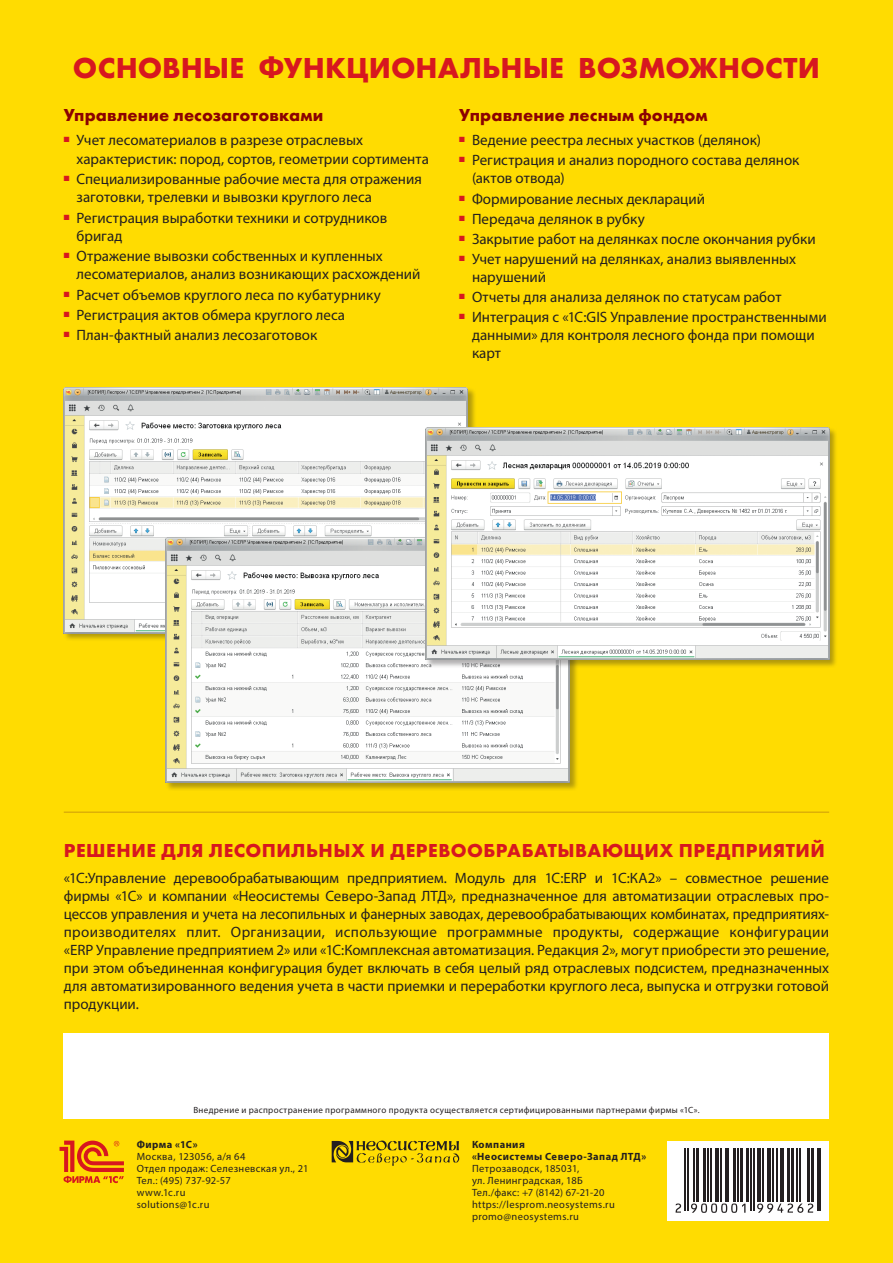
<style>
.page{position:relative;width:893px;height:1263px;background:#ffdc01}
.page>*{position:absolute;margin:0;border:0;box-sizing:border-box;transform-origin:0 0}
.t1{font:700 30px "Futura PT";letter-spacing:.005em;color:#d7171f}
.t2{font:700 19.5px "Futura PT";letter-spacing:.025em;color:#d7171f}
.t3{font:700 18px "Futura PT";letter-spacing:.005em;color:#8b0202}
.t4{font:15px/18px "Myriad Pro";color:#231f20}
.t5{font:10.5px/12px "Myriad Pro";letter-spacing:.03em;color:#231f20}
.t6{font:700 10.5px/12px "Myriad Pro";letter-spacing:.045em;color:#231f20}
.t7{font:10.5px "Myriad Pro";color:#231f20}
.t8{font:9px "Myriad Pro";letter-spacing:.035em;color:#231f20}
.s1{font-weight:700}
</style>
<div class="page">
<img style="left:64px;top:388px;width:404px;height:245px">
<div style="left:165px;top:537px;width:413px;height:254px;background:#231f20;opacity:.35"></div>
<img style="left:166px;top:537px;width:404px;height:245px">
<svg style="left:332px;top:1140px;width:127px;height:26px"></svg>
<hr style="left:64px;top:811px;width:765px;height:2px;background:#ddb008">
<div style="left:425px;top:427px;width:413px;height:241px;background:#231f20;opacity:.35"></div>
<img style="left:425px;top:427px;width:404px;height:233px">
<svg style="left:60px;top:1140px;width:64px;height:43px"></svg>
<div style="left:64px;top:1033px;width:765px;height:85px;background:#fff"></div>
<svg style="left:667px;top:1141px;width:162px;height:79px;background:#dedddd"></svg>
<hr style="left:685px;top:1148px;width:1px;height:63px;background:#231f20">
<hr style="left:687px;top:1148px;width:2px;height:63px;background:#231f20">
<hr style="left:693px;top:1148px;width:1px;height:54px;background:#231f20">
<hr style="left:696px;top:1148px;width:3px;height:54px;background:#231f20">
<hr style="left:703px;top:1148px;width:3px;height:54px;background:#231f20">
<hr style="left:708px;top:1148px;width:1px;height:54px;background:#231f20">
<hr style="left:711px;top:1148px;width:1px;height:54px;background:#231f20">
<hr style="left:715px;top:1148px;width:4px;height:54px;background:#231f20">
<hr style="left:721px;top:1148px;width:1px;height:54px;background:#231f20">
<hr style="left:725px;top:1148px;width:4px;height:54px;background:#231f20">
<hr style="left:734px;top:1148px;width:2px;height:54px;background:#231f20">
<hr style="left:738px;top:1148px;width:1px;height:54px;background:#231f20">
<hr style="left:741px;top:1148px;width:2px;height:54px;background:#231f20">
<hr style="left:746px;top:1148px;width:3px;height:54px;background:#231f20">
<hr style="left:751px;top:1148px;width:1px;height:63px;background:#231f20">
<hr style="left:754px;top:1148px;width:1px;height:63px;background:#231f20">
<svg style="left:756px;top:1148px;width:4px;height:54px"></svg>
<hr style="left:762px;top:1148px;width:1px;height:54px;background:#231f20">
<hr style="left:767px;top:1148px;width:4px;height:54px;background:#231f20">
<hr style="left:772px;top:1148px;width:1px;height:54px;background:#231f20">
<hr style="left:777px;top:1148px;width:1px;height:54px;background:#231f20">
<svg style="left:779px;top:1148px;width:4px;height:54px"></svg>
<hr style="left:787px;top:1148px;width:2px;height:54px;background:#231f20">
<hr style="left:791px;top:1148px;width:2px;height:54px;background:#231f20">
<hr style="left:797px;top:1148px;width:1px;height:54px;background:#231f20">
<hr style="left:800px;top:1148px;width:1px;height:54px;background:#231f20">
<hr style="left:807px;top:1148px;width:2px;height:54px;background:#231f20">
<hr style="left:811px;top:1148px;width:3px;height:54px;background:#231f20">
<hr style="left:817px;top:1148px;width:1px;height:63px;background:#231f20">
<hr style="left:820px;top:1148px;width:1px;height:63px;background:#231f20">
<svg style="left:676px;top:1203px;width:5px;height:9px"></svg>
<svg style="left:691px;top:1203px;width:54px;height:10px"></svg>
<svg style="left:757px;top:1203px;width:56px;height:10px"></svg>
<p class="t1" style="left:73px;top:49px;width:748px">ОСНОВНЫЕ ФУНКЦИОНАЛЬНЫЕ ВОЗМОЖНОСТИ</p>
<p class="t3" style="left:64px;top:103px;width:261px">Управление лесозаготовками</p>
<p class="t4" style="left:77px;top:131px;width:354px;text-indent:-13px"><sup>■</sup> Учет лесоматериалов в разрезе отраслевых характеристик: пород, сортов, геометрии сортимента</p>
<p class="t4" style="left:77px;top:170px;width:347px;text-indent:-13px"><sup>■</sup> Специализированные рабочие места для отражения заготовки, трелевки и вывозки круглого леса</p>
<p class="t4" style="left:77px;top:208px;width:312px;text-indent:-13px"><sup>■</sup> Регистрация выработки техники и сотрудников бригад</p>
<p class="t4" style="left:77px;top:247px;width:345px;text-indent:-13px"><sup>■</sup> Отражение вывозки собственных и купленных лесоматериалов, анализ возникающих расхождений</p>
<p class="t4" style="left:64px;top:285px;width:319px"><sup>■</sup> Расчет объемов круглого леса по кубатурнику</p>
<p class="t4" style="left:64px;top:306px;width:283px"><sup>■</sup> Регистрация актов обмера круглого леса</p>
<p class="t4" style="left:64px;top:326px;width:255px"><sup>■</sup> План-фактный анализ лесозаготовок</p>
<p class="t3" style="left:459px;top:103px;width:250px">Управление лесным фондом</p>
<p class="t4" style="left:459px;top:131px;width:303px"><sup>■</sup> Ведение реестра лесных участков (делянок)</p>
<p class="t4" style="left:472px;top:151px;width:329px;text-indent:-13px"><sup>■</sup> Регистрация и анализ породного состава делянок (актов отвода)</p>
<p class="t4" style="left:459px;top:189px;width:247px"><sup>■</sup> Формирование лесных деклараций</p>
<p class="t4" style="left:459px;top:209px;width:187px"><sup>■</sup> Передача делянок в рубку</p>
<p class="t4" style="left:459px;top:230px;width:358px"><sup>■</sup> Закрытие работ на делянках после окончания рубки</p>
<p class="t4" style="left:472px;top:250px;width:326px;text-indent:-13px"><sup>■</sup> Учет нарушений на делянках, анализ выявленных нарушений</p>
<p class="t4" style="left:459px;top:288px;width:324px"><sup>■</sup> Отчеты для анализа делянок по статусам работ</p>
<p class="t4" style="left:472px;top:308px;width:356px;text-indent:-13px"><sup>■</sup> Интеграция с «1С:GIS Управление пространственными данными» для контроля лесного фонда при помощи карт</p>
<p class="t2" style="left:64px;top:838px;width:762px">РЕШЕНИЕ ДЛЯ ЛЕСОПИЛЬНЫХ И ДЕРЕВООБРАБАТЫВАЮЩИХ ПРЕДПРИЯТИЙ</p>
<p class="t4" style="left:64px;top:869px;width:767px;text-align:justify">«1С:Управление деревообрабатывающим предприятием. Модуль для 1С:ERP и 1С:КА2» – совместное решение фирмы «1С» и компании «Неосистемы Северо-Запад ЛТД», предназначенное для автоматизации отраслевых про&shy;цессов управления и учета на лесопильных и фанерных заводах, деревообрабатывающих комбинатах, предприятиях&shy;производителях плит. Организации, использующие программные продукты, содержащие конфигурации «ERP Управление предприятием 2» или «1С:Комплексная автоматизация. Редакция 2», могут приобрести это решение, при этом объединенная конфигурация будет включать в себя целый ряд отраслевых подсистем, предназначенных для автоматизированного ведения учета в части приемки и переработки круглого леса, выпуска и отгрузки готовой продукции.</p>
<p class="t8" style="left:193px;top:1104px;width:508px">Внедрение и распространение программного продукта осуществляется сертифицированными партнерами фирмы «1С».</p>
<p class="t6" style="left:472px;top:1138px;width:176px">Компания<br>«Неосистемы Северо-Запад ЛТД»</p>
<p class="t5" style="left:472px;top:1163px;width:112px">Петрозаводск, 185031, ул. Ленинградская, 18Б</p>
<p class="t7" style="left:472px;top:1186px;width:134px">Тел./факс: +7 (8142) 67-21-20</p>
<p class="t5" style="left:472px;top:1199px;width:144px">https://lesprom.neosystems.ru promo@neosystems.ru</p>
<p class="t5" style="left:137px;top:1139px;width:173px"><span class="s1">Фирма «1С»<br></span>Москва, 123056, а/я 64<br>Отдел продаж: Селезневская ул., 21<br>Тел.: (495) 737-92-57<br>www.1c.ru<br>solutions@1c.ru</p>
</div>
